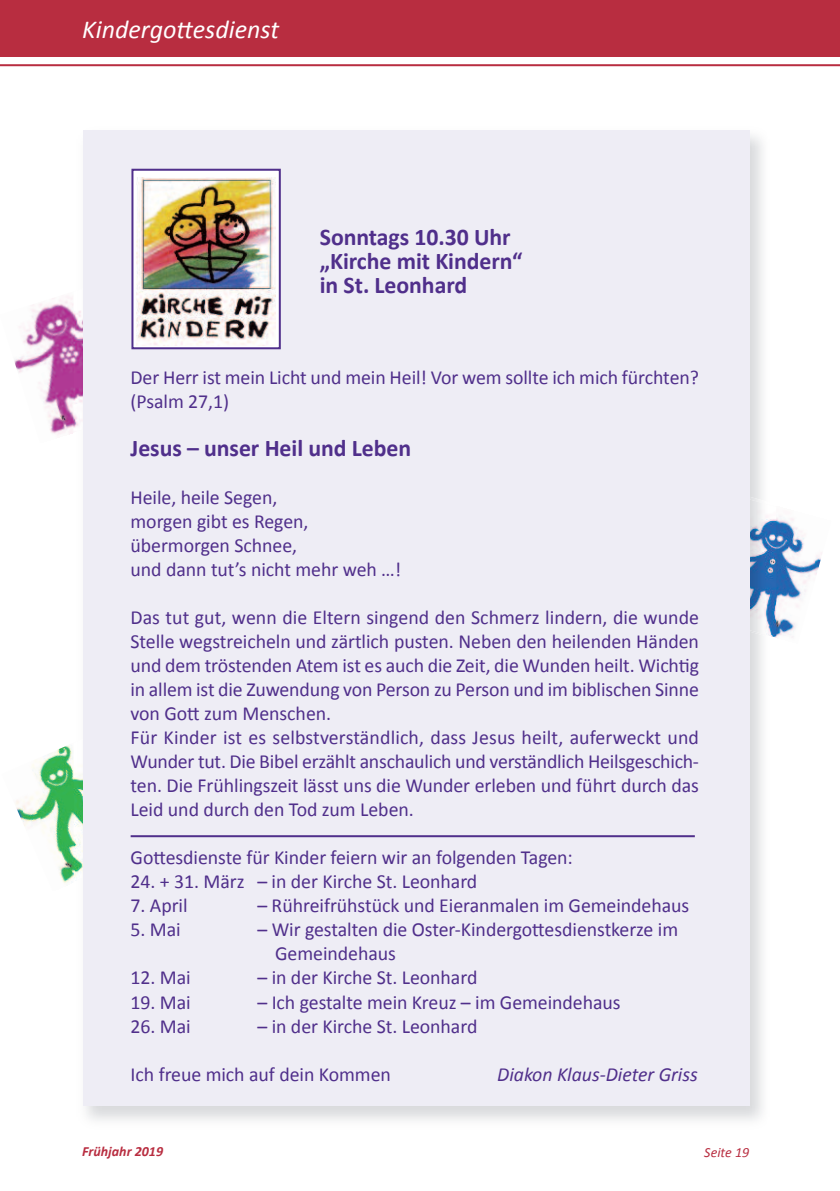
<style>
.page{position:relative;width:840px;height:1191px;background:#fff}
.page>*{position:absolute;margin:0;border:0;box-sizing:border-box;transform-origin:0 0}
.t1{font:italic 26px "Calibri";color:#fff}
.t2{font:700 24px/24px "Calibri";letter-spacing:-.005em;color:#502f8b}
.t3{font:20px/24px "Calibri";letter-spacing:-.005em;color:#502f8b}
.t4{font:italic 20px "Calibri";color:#502f8b}
.t5{font:italic 700 14px "Calibri";color:#b82d40}
.t6{font:italic 14px "Calibri";color:#b82d40}
</style>
<div class="page">
<div style="left:0;top:0;width:839px;height:57px;background:#b82d40"></div>
<hr style="left:0;top:64px;width:839px;height:2px;background:#b82d40">
<img style="left:775px;top:518px;width:47px;height:120px">
<img style="left:16px;top:745px;width:57px;height:138px">
<img style="left:14px;top:296px;width:59px;height:139px">
<img style="left:86px;top:130px;width:677px;height:991px">
<img style="left:749px;top:493px;width:14px;height:3px">
<img style="left:749px;top:637px;width:14px;height:2px">
<img style="left:749px;top:496px;width:26px;height:141px">
<img style="left:73px;top:770px;width:10px;height:108px">
<img style="left:73px;top:311px;width:10px;height:117px">
<div style="left:83px;top:130px;width:666px;height:976px;background:#eeedf5"></div>
<div style="left:133px;top:171px;width:146px;height:176px;background:#fff"></div>
<img style="left:136px;top:177px;width:139px;height:169px">
<div style="left:131px;top:169px;width:150px;height:180px;border:2px solid #502f8b"></div>
<hr style="left:130px;top:835px;width:564px;height:2px;background:#502f8b">
<h1 class="t1" style="left:82px;top:13px;width:198px">Kindergottesdienst</h1>
<p class="t2" style="left:319px;top:224px;width:204px">Sonntags 10.30 Uhr „Kirche mit Kindern“ in St. Leonhard</p>
<p class="t3" style="left:130px;top:365px;width:569px">Der Herr ist mein Licht und mein Heil! Vor wem sollte ich mich fürchten? (Psalm 27,1)</p>
<p class="t2" style="left:130px;top:436px;width:282px">Jesus – unser Heil und Leben</p>
<p class="t3" style="left:130px;top:485px;width:272px">Heile, heile Segen,<br>morgen gibt es Regen, übermorgen Schnee,<br>und dann tut’s nicht mehr weh …!</p>
<p class="t3" style="left:130px;top:605px;width:569px">Das tut gut, wenn die Eltern singend den Schmerz lindern, die wunde Stelle wegstreicheln und zärtlich pusten. Neben den heilenden Händen und dem tröstenden Atem ist es auch die Zeit, die Wunden heilt. Wichtig in allem ist die Zuwendung von Person zu Person und im biblischen Sinne von Gott zum Menschen.<br>Für Kinder ist es selbstverständlich, dass Jesus heilt, auferweckt und Wunder tut. Die Bibel erzählt anschaulich und verständlich Heilsgeschich&shy;ten. Die Frühlingszeit lässt uns die Wunder erleben und führt durch das Leid und durch den Tod zum Leben.</p>
<p class="t3" style="left:130px;top:845px;width:443px">Gottesdienste für Kinder feiern wir an folgenden Tagen:</p>
<p class="t3" style="left:130px;top:869px;width:348px">24. + 31. März – in der Kirche St. Leonhard</p>
<p class="t3" style="left:130px;top:893px;width:59px">7. April</p>
<p class="t3" style="left:257px;top:893px;width:433px">– Rühreifrühstück und Eieranmalen im Gemeindehaus</p>
<p class="t3" style="left:130px;top:917px;width:52px">5. Mai</p>
<p class="t3" style="left:275px;top:917px;width:404px;text-indent:-18px">– Wir gestalten die Oster-Kindergottesdienstkerze im<br>Gemeindehaus</p>
<p class="t3" style="left:130px;top:965px;width:62px">12. Mai</p>
<p class="t3" style="left:257px;top:965px;width:221px">– in der Kirche St. Leonhard</p>
<p class="t3" style="left:130px;top:989px;width:62px">19. Mai</p>
<p class="t3" style="left:257px;top:989px;width:364px">– Ich gestalte mein Kreuz – im Gemeindehaus</p>
<p class="t3" style="left:130px;top:1013px;width:62px">26. Mai</p>
<p class="t3" style="left:257px;top:1013px;width:221px">– in der Kirche St. Leonhard</p>
<p class="t3" style="left:130px;top:1061px;width:262px">Ich freue mich auf dein Kommen</p>
<p class="t4" style="left:497px;top:1061px;width:202px">Diakon Klaus-Dieter Griss</p>
<p class="t5" style="left:82px;top:1143px;width:82px">Frühjahr 2019</p>
<p class="t6" style="left:703px;top:1143px;width:47px">Seite 19</p>
</div>
